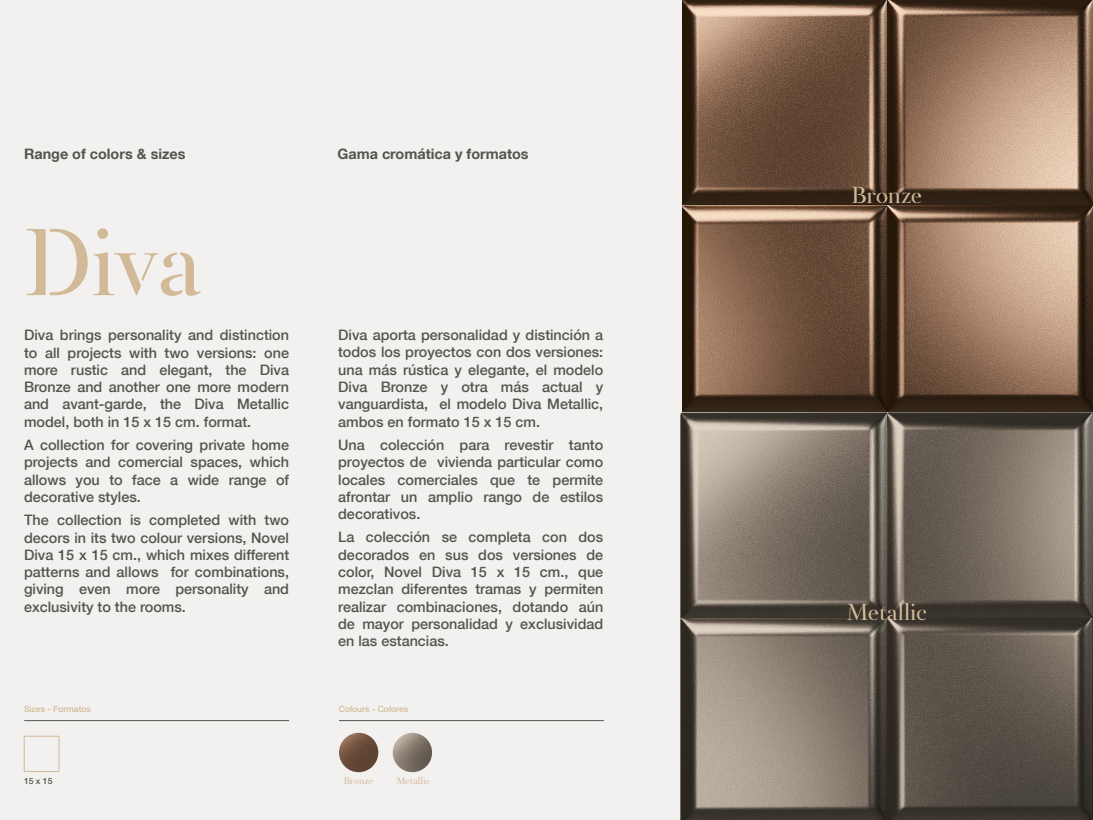
<style>
.page{position:relative;width:1093px;height:820px;background:#fff}
.page>*{position:absolute;margin:0;border:0;box-sizing:border-box;transform-origin:0 0}
.t1{font:98px "Botera TFE Regular Stencil";color:#d2ba99}
.t2{font:24px "Botera TFE Regular Stencil";color:#d2ba99}
.t3{font:500 14.4px/17.3px "Helvetica Neue LT Com";color:#555550;text-align:justify}
.t4{font:700 14.4px "Helvetica Neue LT Com";color:#555550}
.t5{font:10px "Botera TFE Regular Stencil";color:#d2ba99}
.t6{font:500 8.6px "Helvetica Neue LT Com";color:#d2ba99}
.t7{font:500 8.6px "Helvetica Neue LT Com";color:#555550}
</style>
<div class="page">
<img style="left:681px;top:0;width:412px;height:819px">
<div style="left:0;top:0;width:681px;height:819px;background:#f3f1f0"></div>
<div style="left:24px;top:735px;width:35px;height:36px;border:1px solid #d2ba99"></div>
<img style="left:339px;top:732px;width:39px;height:39px;border-radius:20px">
<img style="left:393px;top:732px;width:39px;height:39px;border-radius:20px">
<hr style="left:339px;top:720px;width:265px;height:1px;background:#555550">
<hr style="left:24px;top:720px;width:265px;height:1px;background:#555550">
<p class="t4" style="left:24px;top:144px;width:163px">Range of colors &amp; sizes</p>
<p class="t4" style="left:337px;top:144px;width:193px">Gama cromática y formatos</p>
<h1 class="t1" style="left:24px;top:201px;width:179px">Diva</h1>
<p class="t3" style="left:24px;top:326px;width:267px">Diva brings personality and distinction to all projects with two versions: one more rustic and elegant, the Diva Bronze and another one more modern and avant-garde, the Diva Metallic model, both in 15 x 15 cm. format.</p>
<p class="t3" style="left:24px;top:436px;width:267px">A collection for covering private home projects and comercial spaces, which allows you to face a wide range of decorative styles.</p>
<p class="t3" style="left:24px;top:511px;width:267px">The collection is completed with two decors in its two colour versions, Novel Diva 15 x 15 cm., which mixes different patterns and allows for combinations, giving even more personality and exclusivity to the rooms.</p>
<p class="t3" style="left:338px;top:326px;width:267px">Diva aporta personalidad y distinción a todos los proyectos con dos versiones: una más rústica y elegante, el modelo Diva Bronze y otra más actual y vanguardista, el modelo Diva Metallic, ambos en formato 15 x 15 cm.</p>
<p class="t3" style="left:338px;top:436px;width:267px">Una colección para revestir tanto proyectos de vivienda particular como locales comerciales que te permite afrontar un amplio rango de estilos decorativos.</p>
<p class="t3" style="left:338px;top:528px;width:267px">La colección se completa con dos decorados en sus dos versiones de color, Novel Diva 15 x 15 cm., que mezclan diferentes tramas y permiten realizar combinaciones, dotando aún de mayor personalidad y exclusividad en las estancias.</p>
<p class="t6" style="left:24px;top:703px;width:69px">Sizes - Formatos</p>
<p class="t6" style="left:339px;top:703px;width:71px">Colours - Colores</p>
<p class="t7" style="left:24px;top:775px;width:30px">15 x 15</p>
<p class="t5" style="left:344px;top:774px;width:31px">Bronze</p>
<p class="t5" style="left:397px;top:774px;width:35px">Metallic</p>
<h2 class="t2" style="left:851px;top:180px;width:72px">Bronze</h2>
<h2 class="t2" style="left:846px;top:597px;width:82px">Metallic</h2>
</div>
